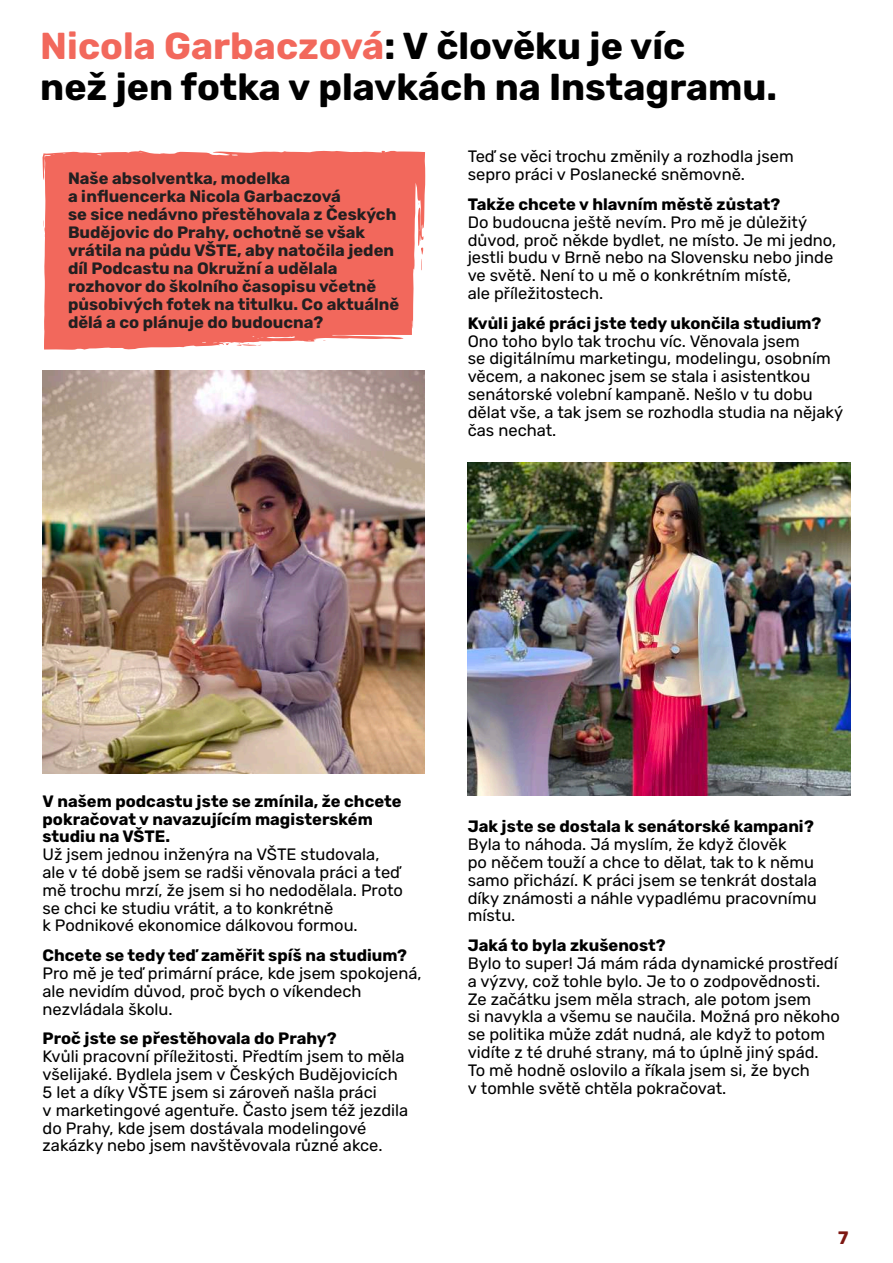
<style>
.page{position:relative;width:893px;height:1263px;background:#fff}
.page>*{position:absolute;margin:0;border:0;box-sizing:border-box;transform-origin:0 0}
.t1{font:700 37.5px/40.5px "Rubik";color:#000}
.t2{font:700 18px "Rubik";color:#7d1712}
.t3{font:16.5px/17.9px "Rubik";color:#000}
.t4{font:700 16.5px/17.9px "Rubik";color:#000}
.t5{font:700 16.5px/18px "Rubik";color:#231f20}
.s1{color:#f2685c}
</style>
<div class="page">
<svg style="left:43px;top:150px;width:382px;height:200px;background:#f27266"></svg>
<img style="left:468px;top:462px;width:382px;height:333px">
<img style="left:43px;top:371px;width:381px;height:403px">
<h1 class="t1" style="left:40px;top:26px;width:738px"><span class="s1">Nicola Garbaczová</span>: V člověku je víc<br>než jen fotka v plavkách na Instagramu.</h1>
<p class="t5" style="left:68px;top:169px;width:333px">Naše absolventka, modelka<br>a influencerka Nicola Garbaczová<br>se sice nedávno přestěhovala z Českých Budějovic do Prahy, ochotně se však vrátila na půdu VŠTE, aby natočila jeden díl Podcastu na Okružní a udělala rozhovor do školního časopisu včetně působivých fotek na titulku. Co aktuálně dělá a co plánuje do budoucna?</p>
<p class="t3" style="left:468px;top:148px;width:328px">Teď se věci trochu změnily a rozhodla jsem sepro práci v Poslanecké sněmovně.</p>
<p class="t4" style="left:468px;top:195px;width:314px">Takže chcete v hlavním městě zůstat?</p>
<p class="t3" style="left:468px;top:213px;width:370px">Do budoucna ještě nevím. Pro mě je důležitý důvod, proč někde bydlet, ne místo. Je mi jedno, jestli budu v Brně nebo na Slovensku nebo jinde ve světě. Není to u mě o konkrétním místě,<br>ale příležitostech.</p>
<p class="t4" style="left:468px;top:314px;width:355px">Kvůli jaké práci jste tedy ukončila studium?</p>
<p class="t3" style="left:468px;top:332px;width:377px">Ono toho bylo tak trochu víc. Věnovala jsem<br>se digitálnímu marketingu, modelingu, osobním věcem, a nakonec jsem se stala i asistentkou senátorské volební kampaně. Nešlo v tu dobu dělat vše, a tak jsem se rozhodla studia na nějaký čas nechat.</p>
<p class="t4" style="left:43px;top:792px;width:361px">V našem podcastu jste se zmínila, že chcete pokračovat v navazujícím magisterském studiu na VŠTE.</p>
<p class="t3" style="left:43px;top:846px;width:362px">Už jsem jednou inženýra na VŠTE studovala, ale v té době jsem se radši věnovala práci a teď mě trochu mrzí, že jsem si ho nedodělala. Proto se chci ke studiu vrátit, a to konkrétně<br>k Podnikové ekonomice dálkovou formou.</p>
<p class="t4" style="left:43px;top:947px;width:366px">Chcete se tedy teď zaměřit spíš na studium?</p>
<p class="t3" style="left:43px;top:964px;width:381px">Pro mě je teď primární práce, kde jsem spokojená, ale nevidím důvod, proč bych o víkendech nezvládala školu.</p>
<p class="t4" style="left:43px;top:1030px;width:296px">Proč jste se přestěhovala do Prahy?</p>
<p class="t3" style="left:43px;top:1048px;width:367px">Kvůli pracovní příležitosti. Předtím jsem to měla všelijaké. Bydlela jsem v Českých Budějovicích 5 let a díky VŠTE jsem si zároveň našla práci<br>v marketingové agentuře. Často jsem též jezdila do Prahy, kde jsem dostávala modelingové zakázky nebo jsem navštěvovala různé akce.</p>
<p class="t4" style="left:468px;top:818px;width:348px">Jak jste se dostala k senátorské kampani?</p>
<p class="t3" style="left:468px;top:835px;width:351px">Byla to náhoda. Já myslím, že když člověk<br>po něčem touží a chce to dělat, tak to k němu samo přichází. K práci jsem se tenkrát dostala díky známosti a náhle vypadlému pracovnímu místu.</p>
<p class="t4" style="left:468px;top:936px;width:199px">Jaká to byla zkušenost?</p>
<p class="t3" style="left:468px;top:954px;width:374px">Bylo to super! Já mám ráda dynamické prostředí a výzvy, což tohle bylo. Je to o zodpovědnosti.<br>Ze začátku jsem měla strach, ale potom jsem<br>si navykla a všemu se naučila. Možná pro někoho se politika může zdát nudná, ale když to potom vidíte z té druhé strany, má to úplně jiný spád.<br>To mě hodně oslovilo a říkala jsem si, že bych<br>v tomhle světě chtěla pokračovat.</p>
<p class="t2" style="left:838px;top:1227px;width:12px">7</p>
</div>
